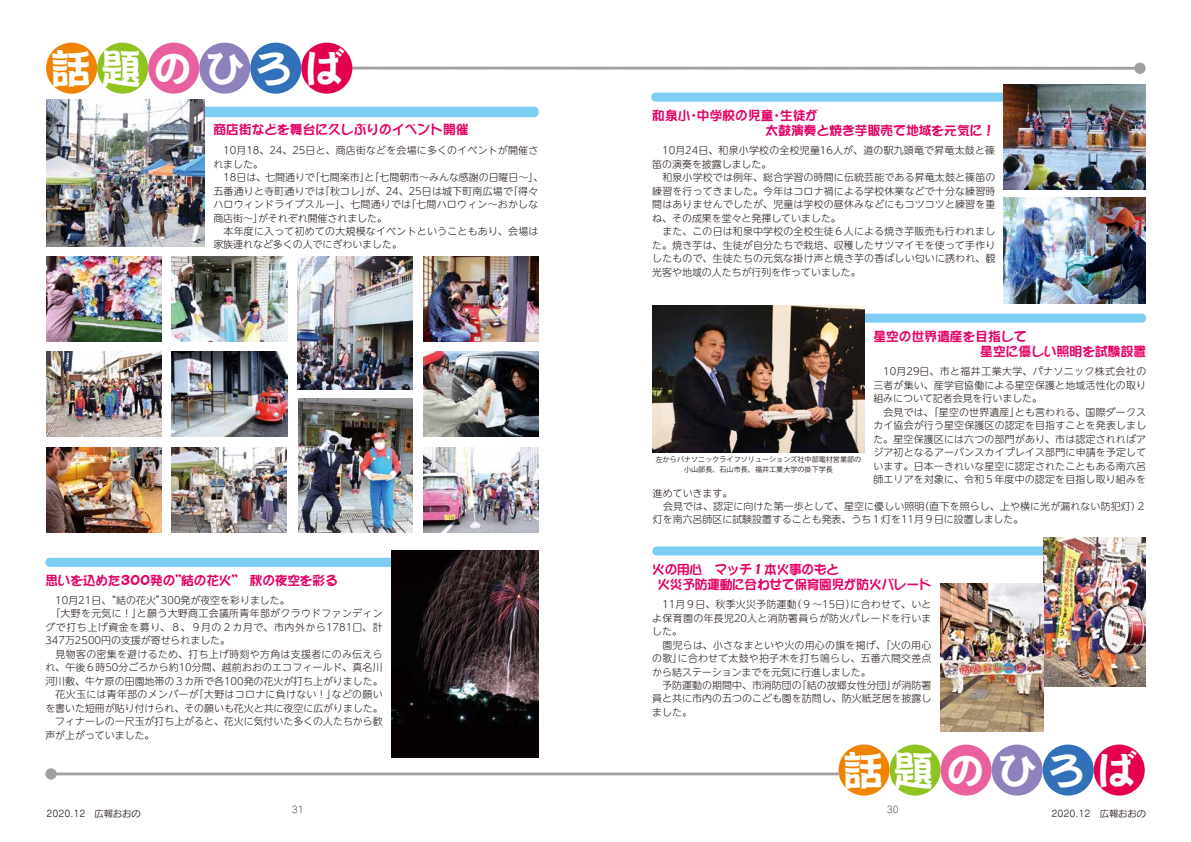
<style>
.page{position:relative;width:1191px;height:842px;background:#fff}
.page>*{position:absolute;margin:0;border:0;box-sizing:border-box;transform-origin:0 0}
.t1{font:40.4px "DFPPOP2 CID W9";letter-spacing:.25em;color:#fff}
.t2{font:12.8px/15.6px "DFPPOP1 CID W9";color:#e50065}
.t3{font:12.8px/15.6px "DFPPOP1 CID W9";letter-spacing:-.025em;color:#e50065}
.t4{font:12.8px "DFPPOP1 CID W9";letter-spacing:-.02em;color:#e50065}
.t5{font:300 9.9px/13.5px "UD Shin M Go Pro";letter-spacing:.02em;color:#221815}
.t6{font:300 9.9px/13.5px "UD Shin M Go Pro";color:#221815}
.t7{font:300 9.9px "UD Shin M Go Pro";letter-spacing:.045em;color:#221815}
.t8{font:9.2px "Seurat Pro M";color:#221815}
.t9{font:9.2px "Seurat Pro L";color:#221815}
.t10{font:7.1px/10.6px "Koz Go Pr 6 N";color:#221815;text-align:center}
</style>
<div class="page">
<div style="left:651px;top:93px;width:481px;height:9px;background:#7ecef4;border-radius:4px"></div>
<div style="left:46px;top:108px;width:492px;height:9px;background:#7ecef4;border-radius:4px"></div>
<div style="left:46px;top:107px;width:492px;height:9px;background:#7ecef4;border-radius:4px"></div>
<div style="left:45px;top:558px;width:486px;height:9px;background:#7ecef4;border-radius:4px"></div>
<img style="left:391px;top:550px;width:147px;height:208px">
<img style="left:172px;top:256px;width:115px;height:85px">
<img style="left:172px;top:447px;width:115px;height:85px">
<img style="left:172px;top:352px;width:115px;height:85px">
<img style="left:423px;top:256px;width:115px;height:85px">
<img style="left:423px;top:447px;width:115px;height:85px">
<img style="left:46px;top:447px;width:115px;height:85px">
<img style="left:423px;top:352px;width:115px;height:85px">
<img style="left:46px;top:100px;width:159px;height:147px">
<img style="left:46px;top:256px;width:115px;height:85px">
<img style="left:298px;top:399px;width:115px;height:133px">
<img style="left:297px;top:256px;width:115px;height:133px">
<img style="left:46px;top:352px;width:115px;height:85px">
<img style="left:1003px;top:84px;width:142px;height:105px">
<img style="left:1003px;top:198px;width:142px;height:105px">
<div style="left:664px;top:314px;width:482px;height:9px;background:#7ecef4;border-radius:4px"></div>
<div style="left:652px;top:546px;width:481px;height:9px;background:#7ecef4;border-radius:4px"></div>
<img style="left:1043px;top:538px;width:102px;height:148px">
<img style="left:940px;top:584px;width:103px;height:148px">
<img style="left:652px;top:305px;width:213px;height:147px">
<hr style="left:351px;top:67px;width:789px;height:3px;background:#9fa0a0">
<div style="left:1134px;top:63px;width:11px;height:11px;background:#9fa0a0;border-radius:50%"></div>
<div style="left:838px;top:744px;width:51px;height:51px;background:#f08300;border-radius:50%"></div>
<div style="left:889px;top:744px;width:51px;height:51px;background:#8fc31f;border-radius:50%"></div>
<div style="left:940px;top:744px;width:51px;height:51px;background:#ea609e;border-radius:50%"></div>
<div style="left:991px;top:744px;width:51px;height:51px;background:#8f82bc;border-radius:50%"></div>
<div style="left:1042px;top:744px;width:51px;height:51px;background:#3071b9;border-radius:50%"></div>
<div style="left:1093px;top:744px;width:51px;height:51px;background:#e5004f;border-radius:50%"></div>
<hr style="left:51px;top:772px;width:787px;height:3px;background:#9fa0a0">
<div style="left:45px;top:768px;width:12px;height:12px;background:#9fa0a0;border-radius:50%"></div>
<div style="left:46px;top:43px;width:51px;height:51px;background:#f08300;border-radius:50%"></div>
<div style="left:97px;top:43px;width:51px;height:51px;background:#8fc31f;border-radius:50%"></div>
<div style="left:148px;top:43px;width:51px;height:51px;background:#ea609e;border-radius:50%"></div>
<div style="left:199px;top:43px;width:51px;height:51px;background:#8f82bc;border-radius:50%"></div>
<div style="left:250px;top:43px;width:51px;height:51px;background:#3071b9;border-radius:50%"></div>
<div style="left:301px;top:43px;width:51px;height:51px;background:#e5004f;border-radius:50%"></div>
<h1 class="t1" style="left:50px;top:47px;width:296px">話題のひろば</h1>
<p class="t2" style="left:213px;top:121px;width:257px">商店街などを舞台に久しぶりのイベント開催</p>
<p class="t5" style="left:223px;top:143px;width:316px">10月18、24、25日と、商店街などを会場に多くのイベントが開催さ</p>
<p class="t5" style="left:213px;top:157px;width:51px">れました。</p>
<p class="t6" style="left:310px;top:170px;width:235px">「七間楽市 「と」 七間朝市～みんな感謝の日曜日~ 、「</p>
<p class="t6" style="left:223px;top:170px;width:93px">18日は、七間通りで</p>
<p class="t5" style="left:320px;top:184px;width:195px">「秋コレが」、24、25日は城下町南広場で</p>
<p class="t5" style="left:508px;top:184px;width:32px">「得々</p>
<p class="t5" style="left:213px;top:184px;width:113px">五番通りと寺町通りでは</p>
<p class="t5" style="left:258px;top:197px;width:155px;text-indent:-45px">ハロウィンドライブスルー」、七間通りではがそれぞれ開催されました。</p>
<p class="t5" style="left:406px;top:197px;width:134px">「七間ハロウィン～おかしな</p>
<p class="t5" style="left:213px;top:211px;width:51px">商店街～」</p>
<p class="t5" style="left:223px;top:224px;width:316px">本年度に入って初めての大規模なイベントということもあり、会場は</p>
<p class="t6" style="left:213px;top:237px;width:190px">家族連れなど多くの人でにぎわいました。</p>
<p class="t4" style="left:45px;top:573px;width:144px">思いを込めた300発の”</p>
<p class="t4" style="left:181px;top:573px;width:158px">結の花火”　秋の夜空を彩る</p>
<p class="t6" style="left:161px;top:593px;width:130px">300発が夜空を彩りました。</p>
<p class="t5" style="left:137px;top:593px;width:247px;text-indent:-82px">10月21日、“結の花火”<br>と願う大野商工会議所青年部がクラウドファンディン</p>
<p class="t5" style="left:45px;top:606px;width:339px">　「大野を元気に！」<br>グで打ち上げ資金を募り、８、９月の２カ月で、市内外から1781口、計<br>347万2500円の支援が寄せられました。</p>
<p class="t5" style="left:45px;top:647px;width:339px;text-align:right">見物客の密集を避けるため、打ち上げ時刻や方角は支援者にのみ伝えられ、午後６時50分ごろから約10分間、越前おおのエコフィールド、真名川河川敷、牛ケ原の田園地帯の３カ所で各100発の花火が打ち上がりました。などの願い</p>
<p class="t5" style="left:56px;top:687px;width:145px">花火玉には青年部のメンバーが</p>
<p class="t6" style="left:45px;top:701px;width:339px">を書いた短冊が貼り付けられ、その願いも花火と共に夜空に広がりました。</p>
<p class="t6" style="left:55px;top:714px;width:329px">フィナーレの一尺玉が打ち上がると、花火に気付いた多くの人たちから歓</p>
<p class="t6" style="left:45px;top:727px;width:111px">声が上がっていました。</p>
<p class="t5" style="left:194px;top:687px;width:144px">「大野はコロナに負けない！」</p>
<p class="t8" style="left:46px;top:808px;width:96px">2020.12　広報おおの</p>
<p class="t9" style="left:292px;top:804px;width:13px">31</p>
<p class="t2" style="left:780px;top:107px;width:40px">生徒が</p>
<p class="t2" style="left:652px;top:107px;width:40px">和泉小</p>
<p class="t2" style="left:697px;top:107px;width:78px">中学校の児童</p>
<p class="t2" style="left:687px;top:107px;width:14px">・</p>
<p class="t2" style="left:770px;top:107px;width:14px">・</p>
<p class="t2" style="left:765px;top:123px;width:231px">太鼓演奏と焼き芋販売で地域を元気に!</p>
<p class="t5" style="left:652px;top:143px;width:344px">　10月24日、和泉小学校の全校児童16人が、道の駅九頭竜で昇竜太鼓と篠笛の演奏を披露しました。<br>　和泉小学校では例年、総合学習の時間に伝統芸能である昇竜太鼓と篠笛の練習を行ってきました。今年はコロナ禍による学校休業などで十分な練習時間はありませんでしたが、児童は学校の昼休みなどにもコツコツと練習を重ね、その成果を堂々と発揮していました。<br>　また、この日は和泉中学校の全校生徒６人による焼き芋販売も行われました。焼き芋は、生徒が自分たちで栽培、収穫したサツマイモを使って手作りしたもので、生徒たちの元気な掛け声と焼き芋の香ばしい匂いに誘われ、観光客や地域の人たちが行列を作っていました。</p>
<p class="t10" style="left:656px;top:454px;width:207px">左からパナソニックライフソリューションズ社中部電材営業部の小山部長、石山市長、福井工業大学の掛下学長</p>
<p class="t6" style="left:653px;top:485px;width:81px">進めていきます。</p>
<p class="t2" style="left:980px;top:328px;width:167px;text-indent:-107px">星空の世界遺産を目指して<br>星空に優しい照明を試験設置</p>
<p class="t7" style="left:873px;top:364px;width:274px">　10月29日、市と福井工業大学、パナソニック株式会社の</p>
<p class="t5" style="left:873px;top:378px;width:274px">三者が集い、産学官協働による星空保護と地域活性化の取り</p>
<p class="t6" style="left:873px;top:391px;width:170px">組みについて記者会見を行いました。</p>
<p class="t5" style="left:1015px;top:405px;width:133px">とも言われる、国際ダークス</p>
<p class="t5" style="left:873px;top:405px;width:274px">　会見では、「星空の世界遺産」<br>カイ協会が行う星空保護区の認定を目指すことを発表しました。星空保護区には六つの部門があり、市は認定されればアジア初となるアーバンスカイプレイス部門に申請を予定しています。日本一きれいな星空に認定されたこともある南六呂師エリアを対象に、令和５年度中の認定を目指し取り組みを</p>
<p class="t5" style="left:919px;top:499px;width:228px">（直下を照らし、上や横に光が漏れない防犯灯２(</p>
<p class="t6" style="left:653px;top:499px;width:372px">　会見では、認定に向けた第一歩として、星空に優しい照明<br>灯を南六呂師区に試験設置することも発表、うち１灯を11月９日に設置しました。</p>
<p class="t3" style="left:657px;top:561px;width:275px;text-indent:-5px">火の用心　マッチ１本火事のもと<br>火災予防運動に合わせて保育園児が防火パレード</p>
<p class="t5" style="left:791px;top:597px;width:65px">（９～15日）</p>
<p class="t5" style="left:850px;top:597px;width:82px">に合わせて、いと</p>
<p class="t5" style="left:652px;top:597px;width:146px">　11月９日、秋季火災予防運動</p>
<p class="t5" style="left:652px;top:611px;width:281px">よ保育園の年長児20人と消防署員らが防火パレードを行いま</p>
<p class="t5" style="left:652px;top:624px;width:31px">した。</p>
<p class="t5" style="left:652px;top:637px;width:281px">　園児らは、小さなまといや火の用心の旗を掲げ、「火の用心</p>
<p class="t5" style="left:678px;top:651px;width:255px">に合わせて太鼓や拍子木を打ち鳴らし、五番六間交差点</p>
<p class="t6" style="left:652px;top:651px;width:220px">の歌」<br>から結ステーションまでを元気に行進しました。</p>
<p class="t5" style="left:891px;top:678px;width:41px">が消防署</p>
<p class="t5" style="left:797px;top:678px;width:101px">「結の故郷女性分団」</p>
<p class="t5" style="left:652px;top:678px;width:281px">　予防運動の期間中、市消防団の<br>員と共に市内の五つのこども園を訪問し、防火紙芝居を披露しました。</p>
<h1 class="t1" style="left:842px;top:748px;width:296px">話題のひろば</h1>
<p class="t9" style="left:887px;top:804px;width:13px">30</p>
<p class="t8" style="left:1051px;top:807px;width:96px">2020.12　広報おおの</p>
</div>
